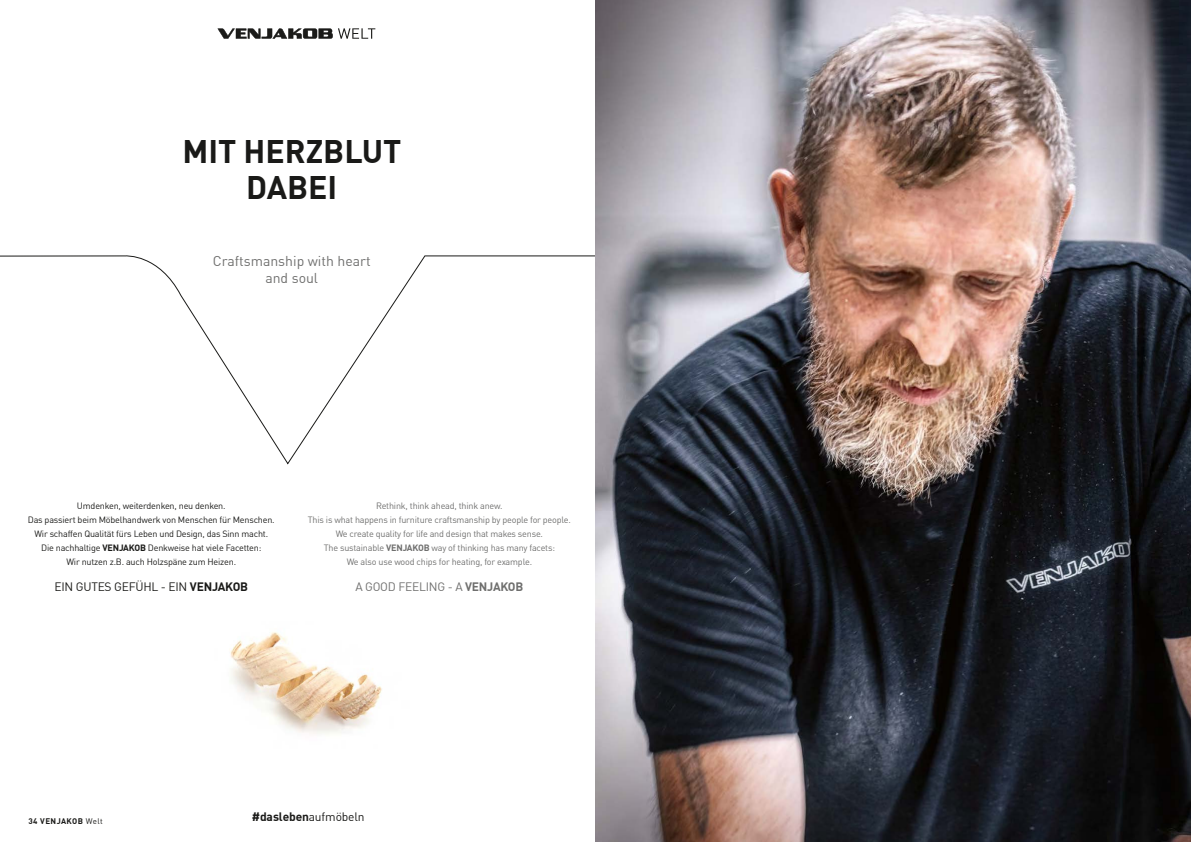
<style>
.page{position:relative;width:1191px;height:842px;background:#fff}
.page>*{position:absolute;margin:0;border:0;box-sizing:border-box;transform-origin:0 0}
.t1{font:700 32px/36px "DIN Offc Pro";color:#1a1a18;text-align:center}
.t2{font:14px/17px "DIN Offc Pro";color:#6f6f6e;text-align:center}
.t3{font:12px "DIN Offc Pro";letter-spacing:-.02em;color:#1a1a18}
.t4{font:12px "DIN Offc Pro";letter-spacing:-.02em;color:#6f6f6e}
.t5{font:700 12px "DIN Offc Pro";letter-spacing:-.01em;color:#1a1a18}
.t6{font:9px/14px "DIN Offc Pro";letter-spacing:-.02em;color:#6f6f6e;text-align:center}
.t7{font:9px/14px "DIN Offc Pro";letter-spacing:-.02em;color:#1a1a18;text-align:center}
.t8{font:700 8px "DIN Offc Pro";letter-spacing:.05em;color:#1a1a18}
.s1{font-weight:700}
.s2{font-weight:400}
</style>
<div class="page">
<svg style="left:0;top:255px;width:595px;height:210px"></svg>
<img style="left:595px;top:0;width:596px;height:842px">
<img style="left:230px;top:632px;width:152px;height:102px">
<svg style="left:217px;top:28px;width:158px;height:11px"></svg>
<h1 class="t1" style="left:182px;top:131px;width:220px">MIT HERZBLUT<br>DABEI</h1>
<h2 class="t2" style="left:213px;top:251px;width:159px">Craftsmanship with heart and soul</h2>
<p class="t7" style="left:28px;top:498px;width:248px">Umdenken, weiterdenken, neu denken.<br>Das passiert beim Möbelhandwerk von Menschen für Menschen.<br>Wir schaffen Qualität fürs Leben und Design, das Sinn macht.<br>Die nachhaltige <span class="s1">VENJAKOB</span> Denkweise hat viele Facetten:<br>Wir nutzen z.B. auch Holzspäne zum Heizen.</p>
<h3 class="t3" style="left:54px;top:577px;width:195px">EIN GUTES GEFÜHL - EIN <span class="s1">VENJAKOB</span></h3>
<p class="t6" style="left:308px;top:498px;width:265px">Rethink, think ahead, think anew.<br>This is what happens in furniture craftsmanship by people for people.<br>We create quality for life and design that makes sense.<br>The sustainable <span class="s1">VENJAKOB</span> way of thinking has many facets:<br>We also use wood chips for heating, for example.</p>
<h3 class="t4" style="left:355px;top:577px;width:169px">A GOOD FEELING - A <span class="s1">VENJAKOB</span></h3>
<p class="t8" style="left:28px;top:815px;width:76px">34 VENJAKOB <span class="s2">Welt</span></p>
<h3 class="t5" style="left:252px;top:808px;width:114px">#dasleben<span class="s2">aufmöbeln</span></h3>
</div>
